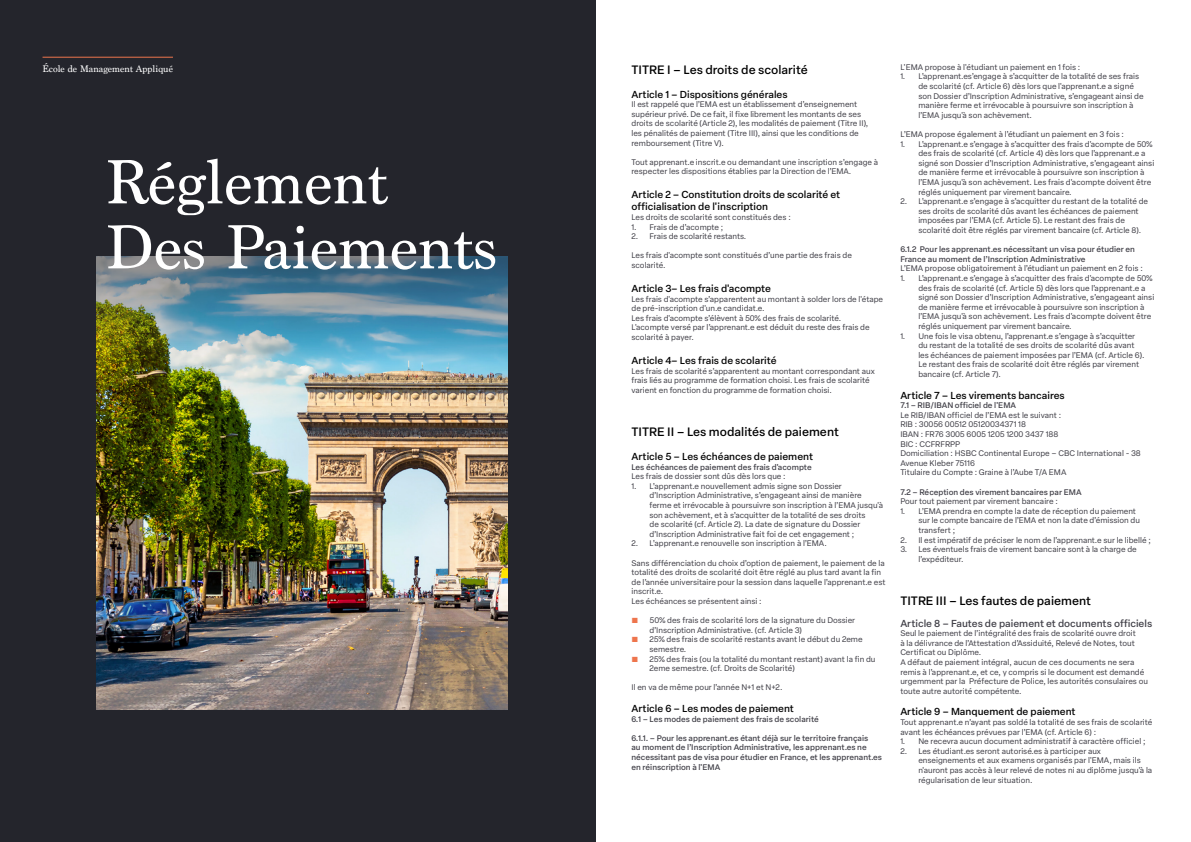
<style>
.page{position:relative;width:1191px;height:842px;background:#fff}
.page>*{position:absolute;margin:0;border:0;box-sizing:border-box;transform-origin:0 0}
.t1{font:65px/65px "Marion";color:#fff}
.t2{font:500 12px "Elza Text";color:#000}
.t3{font:500 10px/12px "Elza Text";color:#000}
.t4{font:500 10px "Elza Text";color:#3f3e46}
.t5{font:10px "Marion";color:#fff}
.t6{font:8px/9.6px "Elza Text";color:#3f3e46}
.t7{font:500 8px/9.6px "Elza Text";color:#3f3e46}
.s1{font-size:10px;color:#ee754d}
</style>
<div class="page">
<div style="left:0;top:0;width:595px;height:842px;background:#24252c"></div>
<img style="left:96px;top:361px;width:411px;height:349px">
<img style="left:96px;top:256px;width:412px;height:105px">
<hr style="left:43px;top:57px;width:130px;height:1px;background:#ee754d">
<p class="t5" style="left:43px;top:63px;width:132px">École de Management Appliqué</p>
<h1 class="t1" style="left:105px;top:152px;width:393px">Réglement<br>Des Paiements</h1>
<h2 class="t2" style="left:631px;top:60px;width:178px">TITRE I – Les droits de scolarité</h2>
<p class="t3" style="left:631px;top:87px;width:158px">Article 1 – Dispositions générales</p>
<p class="t6" style="left:631px;top:99px;width:238px">Il est rappelé que l’EMA est un établissement d’enseignement supérieur privé. De ce fait, il fixe librement les montants de ses droits de scolarité (Article 2), les modalités de paiement (Titre II), les pénalités de paiement (Titre III), ainsi que les conditions de remboursement (Titre V).</p>
<p class="t6" style="left:631px;top:157px;width:248px">Tout apprenant.e inscrit.e ou demandant une inscription s’engage à respecter les dispositions établies par la Direction de l’EMA.</p>
<p class="t3" style="left:631px;top:188px;width:210px">Article 2 – Constitution droits de scolarité et officialisation de l'inscription</p>
<p class="t6" style="left:631px;top:212px;width:161px">Les droits de scolarité sont constitués des :</p>
<p class="t6" style="left:631px;top:221px;width:93px">1. Frais de d’acompte ;</p>
<p class="t6" style="left:631px;top:231px;width:116px">2. Frais de scolarité restants.</p>
<p class="t6" style="left:631px;top:250px;width:222px">Les frais d'acompte sont constitués d’une partie des frais de scolarité.</p>
<p class="t3" style="left:631px;top:282px;width:141px">Article 3– Les frais d'acompte</p>
<p class="t6" style="left:631px;top:293px;width:253px">Les frais d'acompte s’apparentent au montant à solder lors de l'étape de pré-inscription d'un.e candidat.e.<br>Les frais d'acompte s’élèvent à 50% des frais de scolarité.<br>L'acompte versé par l’apprenant.e est déduit du reste des frais de scolarité à payer.</p>
<p class="t3" style="left:631px;top:354px;width:147px">Article 4– Les frais de scolarité</p>
<p class="t6" style="left:631px;top:365px;width:245px">Les frais de scolarité s’apparentent au montant correspondant aux frais liés au programme de formation choisi. Les frais de scolarité varient en fonction du programme de formation choisi.</p>
<h2 class="t2" style="left:631px;top:422px;width:209px">TITRE II – Les modalités de paiement</h2>
<p class="t3" style="left:631px;top:450px;width:183px">Article 5 – Les échéances de paiement</p>
<p class="t7" style="left:631px;top:461px;width:182px">Les échéances de paiement des frais d'acompte</p>
<p class="t6" style="left:631px;top:471px;width:156px">Les frais de dossier sont dûs dès lors que :</p>
<p class="t6" style="left:649px;top:481px;width:235px;text-indent:-18px">1. L’apprenant.e nouvellement admis signe son Dossier d’Inscription Administrative, s’engageant ainsi de manière ferme et irrévocable à poursuivre son inscription à l’EMA jusqu'à son achèvement, et à s’acquitter de la totalité de ses droits<br>de scolarité (cf. Article 2). La date de signature du Dossier d’Inscription Administrative fait foi de cet engagement ;</p>
<p class="t6" style="left:631px;top:538px;width:197px">2. L’apprenant.e renouvelle son inscription à l’EMA.</p>
<p class="t6" style="left:631px;top:557px;width:255px">Sans différenciation du choix d’option de paiement, le paiement de la totalité des droits de scolarité doit être réglé au plus tard avant la fin de l’année universitaire pour la session dans laquelle l’apprenant.e est inscrit.e.<br>Les échéances se présentent ainsi :</p>
<p class="t6" style="left:649px;top:615px;width:207px;text-indent:-18px"><span class="s1">▪</span> 50% des frais de scolarité lors de la signature du Dossier d’Inscription Administrative. (cf. Article 3)</p>
<p class="t6" style="left:649px;top:634px;width:215px;text-indent:-18px"><span class="s1">▪</span> 25% des frais de scolarité restants avant le début du 2eme semestre.</p>
<p class="t6" style="left:649px;top:653px;width:227px;text-indent:-18px"><span class="s1">▪</span> 25% des frais (ou la totalité du montant restant) avant la fin du<br>2eme semestre. (cf. Droits de Scolarité)</p>
<p class="t6" style="left:631px;top:682px;width:152px">Il en va de même pour l’année N+1 et N+2.</p>
<p class="t3" style="left:631px;top:702px;width:164px">Article 6 – Les modes de paiement</p>
<p class="t7" style="left:631px;top:713px;width:189px">6.1 – Les modes de paiement des frais de scolarité</p>
<p class="t7" style="left:631px;top:733px;width:252px">6.1.1. – Pour les apprenant.es étant déjà sur le territoire français<br>au moment de l’Inscription Administrative, les apprenant.es ne nécessitant pas de visa pour étudier en France, et les apprenant.es en réinscription à l'EMA</p>
<p class="t6" style="left:900px;top:62px;width:181px">L'EMA propose à l'étudiant un paiement en 1 fois :</p>
<p class="t6" style="left:918px;top:71px;width:227px;text-indent:-18px">1. L’apprenant.es’engage à s’acquitter de la totalité de ses frais de scolarité (cf. Article 6) dès lors que l'apprenant.e a signé son Dossier d’Inscription Administrative, s’engageant ainsi de manière ferme et irrévocable à poursuivre son inscription à l’EMA jusqu'à son achèvement.</p>
<p class="t6" style="left:900px;top:129px;width:225px">L’EMA propose également à l’étudiant un paiement en 3 fois :</p>
<p class="t6" style="left:918px;top:138px;width:237px;text-indent:-18px">1. L’apprenant.e s’engage à s’acquitter des frais d'acompte de 50% des frais de scolarité (cf. Article 4) dès lors que l’apprenant.e a signé son Dossier d’Inscription Administrative, s’engageant ainsi de manière ferme et irrévocable à poursuivre son inscription à l’EMA jusqu'à son achèvement. Les frais d'acompte doivent être réglés uniquement par virement bancaire.</p>
<p class="t6" style="left:918px;top:196px;width:231px;text-indent:-18px">2. L’apprenant.e s’engage à s’acquitter du restant de la totalité de ses droits de scolarité dûs avant les échéances de paiement imposées par l’EMA (cf. Article 5). Le restant des frais de scolarité doit être réglés par virement bancaire (cf. Article 8).</p>
<p class="t7" style="left:900px;top:244px;width:236px">6.1.2 Pour les apprenant.es nécessitant un visa pour étudier en<br>France au moment de l’Inscription Administrative</p>
<p class="t6" style="left:900px;top:263px;width:244px">L’EMA propose obligatoirement à l’étudiant un paiement en 2 fois :</p>
<p class="t6" style="left:918px;top:273px;width:237px;text-indent:-18px">1. L’apprenant.e s’engage à s’acquitter des frais d'acompte de 50% des frais de scolarité (cf. Article 5) dès lors que l’apprenant.e a signé son Dossier d’Inscription Administrative, s’engageant ainsi de manière ferme et irrévocable à poursuivre son inscription à l’EMA jusqu'à son achèvement. Les frais d'acompte doivent être réglés uniquement par virement bancaire.</p>
<p class="t6" style="left:918px;top:330px;width:228px;text-indent:-18px">1. Une fois le visa obtenu, l’apprenant.e s’engage à s’acquitter du restant de la totalité de ses droits de scolarité dûs avant les échéances de paiement imposées par l’EMA (cf. Article 6).<br>Le restant des frais de scolarité doit être réglés par virement bancaire (cf. Article 7).</p>
<p class="t3" style="left:900px;top:388px;width:166px">Article 7 – Les virements bancaires</p>
<p class="t7" style="left:900px;top:400px;width:117px">7.1 – RIB/IBAN officiel de l'EMA</p>
<p class="t6" style="left:900px;top:410px;width:242px">Le RIB/IBAN officiel de l’EMA est le suivant :<br>RIB : 30056 00512 05120034371 18<br>IBAN : FR76 3005 6005 1205 1200 3437 188<br>BIC : CCFRFRPP<br>Domiciliation : HSBC Continental Europe – CBC International - 38<br>Avenue Kleber 75116<br>Titulaire du Compte : Graine à l’Aube T/A EMA</p>
<p class="t7" style="left:900px;top:486px;width:183px">7.2 – Réception des virement bancaires par EMA</p>
<p class="t6" style="left:900px;top:496px;width:159px">Pour tout paiement par virement bancaire :</p>
<p class="t6" style="left:918px;top:506px;width:223px;text-indent:-18px">1. L’EMA prendra en compte la date de réception du paiement sur le compte bancaire de l’EMA et non la date d’émission du transfert ;</p>
<p class="t6" style="left:900px;top:534px;width:252px">2. Il est impératif de préciser le nom de l’apprenant.e sur le libellé ;</p>
<p class="t6" style="left:918px;top:544px;width:220px;text-indent:-18px">3. Les éventuels frais de virement bancaire sont à la charge de l’expéditeur.</p>
<h2 class="t2" style="left:900px;top:591px;width:192px">TITRE III – Les fautes de paiement</h2>
<p class="t4" style="left:900px;top:615px;width:253px">Article 8 – Fautes de paiement et documents officiels</p>
<p class="t6" style="left:900px;top:628px;width:249px">Seul le paiement de l’intégralité des frais de scolarité ouvre droit<br>à la délivrance de l’Attestation d’Assiduité, Relevé de Notes, tout Certificat ou Diplôme.<br>A défaut de paiement intégral, aucun de ces documents ne sera remis à l’apprenant.e, et ce, y compris si le document est demandé urgemment par la Préfecture de Police, les autorités consulaires ou toute autre autorité compétente.</p>
<p class="t3" style="left:900px;top:705px;width:177px">Article 9 – Manquement de paiement</p>
<p class="t6" style="left:900px;top:717px;width:254px">Tout apprenant.e n’ayant pas soldé la totalité de ses frais de scolarité avant les échéances prévues par l’EMA (cf. Article 6) :</p>
<p class="t6" style="left:900px;top:736px;width:247px">1. Ne recevra aucun document administratif à caractère officiel ;</p>
<p class="t6" style="left:918px;top:746px;width:235px;text-indent:-18px">2. Les étudiant.es seront autorisé.es à participer aux enseignements et aux examens organisés par l'EMA, mais ils n'auront pas accès à leur relevé de notes ni au diplôme jusqu'à la régularisation de leur situation.</p>
</div>
